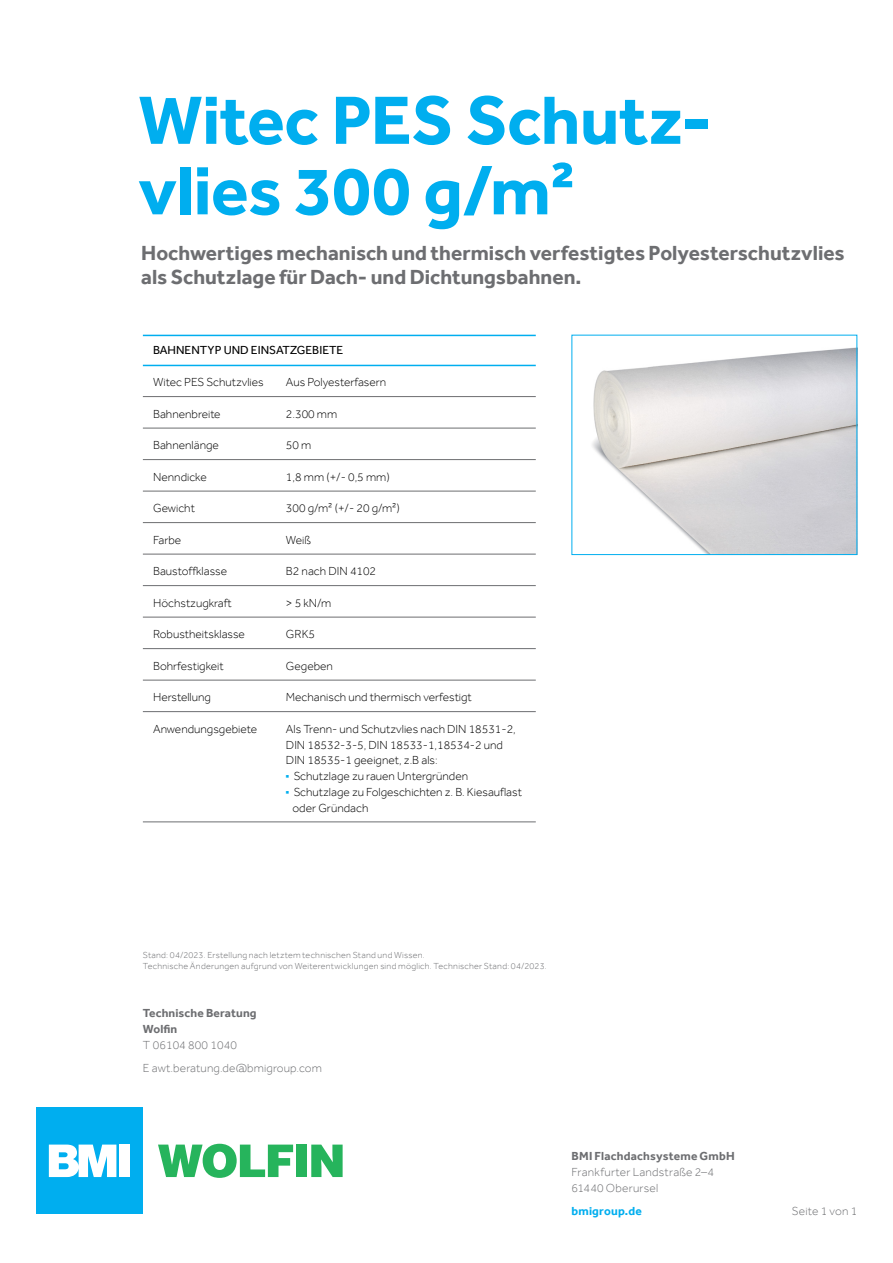
<style>
.page{position:relative;width:893px;height:1263px;background:#fff}
.page>*{position:absolute;margin:0;border:0;box-sizing:border-box;transform-origin:0 0}
.t1{font:700 70.5px/70.5px "Effra";letter-spacing:-.01em;color:#00aeef}
.t2{font:700 21px/24px "Effra";color:#6d6e71}
.t3{font:300 12px/15.8px "Effra";color:#000}
.t4{font:300 12px/22.6px "Effra";letter-spacing:.01em;color:#6d6e71}
.t5{font:700 12px/15.8px "Effra";letter-spacing:.01em;color:#6d6e71}
.t6{font:12px "Effra";color:#000}
.t7{font:700 12px "Effra";letter-spacing:.015em;color:#00aeef}
.t8{font:300 9px/10.8px "Effra";letter-spacing:.025em;color:#6d6e71}
</style>
<div class="page">
<hr style="left:143px;top:335px;width:393px;height:1px;background:#00aeef">
<hr style="left:143px;top:365px;width:393px;height:1px;background:#00aeef">
<hr style="left:143px;top:396px;width:393px;height:1px;background:#6d6e71">
<hr style="left:143px;top:428px;width:393px;height:1px;background:#6d6e71">
<hr style="left:143px;top:459px;width:393px;height:1px;background:#6d6e71">
<hr style="left:143px;top:491px;width:393px;height:1px;background:#6d6e71">
<hr style="left:143px;top:522px;width:393px;height:1px;background:#6d6e71">
<hr style="left:143px;top:554px;width:393px;height:1px;background:#6d6e71">
<hr style="left:143px;top:585px;width:393px;height:1px;background:#6d6e71">
<hr style="left:143px;top:617px;width:393px;height:1px;background:#6d6e71">
<hr style="left:143px;top:648px;width:393px;height:1px;background:#6d6e71">
<hr style="left:143px;top:680px;width:393px;height:1px;background:#6d6e71">
<hr style="left:143px;top:711px;width:393px;height:1px;background:#6d6e71">
<hr style="left:143px;top:821px;width:393px;height:1px;background:#6d6e71">
<img style="left:592px;top:347px;width:263px;height:206px">
<div style="left:36px;top:1107px;width:107px;height:107px;background:#00aeef"></div>
<svg style="left:49px;top:1144px;width:67px;height:33px;background:#ceeffb"></svg>
<div style="left:119px;top:1144px;width:10px;height:33px;background:#fff"></div>
<svg style="left:158px;top:1144px;width:135px;height:34px"></svg>
<div style="left:296px;top:1144px;width:11px;height:33px;background:#26b45c"></div>
<svg style="left:311px;top:1144px;width:32px;height:33px"></svg>
<h1 class="t1" style="left:138px;top:84px;width:575px">Witec PES Schutz&shy;vlies 300 g/m²</h1>
<h2 class="t2" style="left:141px;top:241px;width:705px">Hochwertiges mechanisch und thermisch verfestigtes Polyesterschutzvlies als Schutzlage für Dach- und Dichtungsbahnen.</h2>
<p class="t6" style="left:153px;top:343px;width:192px">BAHNENTYP UND EINSATZGEBIETE</p>
<p class="t3" style="left:153px;top:374px;width:112px">Witec PES Schutzvlies</p>
<p class="t3" style="left:286px;top:374px;width:102px">Aus Polyesterfasern</p>
<p class="t3" style="left:153px;top:406px;width:69px">Bahnenbreite</p>
<p class="t3" style="left:286px;top:406px;width:53px">2.300 mm</p>
<p class="t3" style="left:153px;top:437px;width:67px">Bahnenlänge</p>
<p class="t3" style="left:286px;top:437px;width:27px">50 m</p>
<p class="t3" style="left:153px;top:469px;width:55px">Nenndicke</p>
<p class="t3" style="left:286px;top:469px;width:105px">1,8 mm (+/- 0,5 mm)</p>
<p class="t3" style="left:153px;top:500px;width:43px">Gewicht</p>
<p class="t3" style="left:286px;top:500px;width:115px">300 g/m² (+/- 20 g/m²)</p>
<p class="t3" style="left:153px;top:532px;width:30px">Farbe</p>
<p class="t3" style="left:286px;top:532px;width:26px">Weiß</p>
<p class="t3" style="left:153px;top:563px;width:76px">Baustoffklasse</p>
<p class="t3" style="left:286px;top:563px;width:92px">B2 nach DIN 4102</p>
<p class="t3" style="left:153px;top:595px;width:80px">Höchstzugkraft</p>
<p class="t3" style="left:286px;top:595px;width:47px">&gt; 5 kN/m</p>
<p class="t3" style="left:153px;top:626px;width:93px">Robustheitsklasse</p>
<p class="t3" style="left:286px;top:626px;width:31px">GRK5</p>
<p class="t3" style="left:153px;top:658px;width:72px">Bohrfestigkeit</p>
<p class="t3" style="left:286px;top:658px;width:49px">Gegeben</p>
<p class="t3" style="left:153px;top:689px;width:59px">Herstellung</p>
<p class="t3" style="left:286px;top:689px;width:187px">Mechanisch und thermisch verfestigt</p>
<p class="t3" style="left:153px;top:721px;width:106px">Anwendungsgebiete</p>
<p class="t3" style="left:286px;top:721px;width:231px">Als Trenn- und Schutzvlies nach DIN 18531-2,<br>DIN 18532-3-5, DIN 18533-1,18534-2 und<br>DIN 18535-1 geeignet, z.B als:</p>
<p class="t3" style="left:286px;top:768px;width:184px"><sup>■</sup> Schutzlage zu rauen Untergründen</p>
<p class="t3" style="left:292px;top:784px;width:231px;text-indent:-7px"><sup>■</sup> Schutzlage zu Folgeschichten z. B. Kiesauflast oder Gründach</p>
<p class="t8" style="left:143px;top:949px;width:405px">Stand: 04/2023. Erstellung nach letztem technischen Stand und Wissen.<br>Technische Änderungen aufgrund von Weiterentwicklungen sind möglich. Technischer Stand: 04/2023.</p>
<p class="t5" style="left:143px;top:1005px;width:115px">Technische Beratung<br>Wolfin</p>
<p class="t4" style="left:143px;top:1033px;width:181px">T 06104 800 1040<br>E awt.beratung.de@bmigroup.com</p>
<p class="t5" style="left:571px;top:1148px;width:165px">BMI Flachdachsysteme GmbH</p>
<p class="t4" style="left:571px;top:1164px;width:144px;line-height:15.8px">Frankfurter Landstraße 2–4<br>61440 Oberursel</p>
<p class="t7" style="left:571px;top:1203px;width:72px">bmigroup.de</p>
<p class="t4" style="left:792px;top:1199px;width:67px">Seite 1 von 1</p>
</div>
